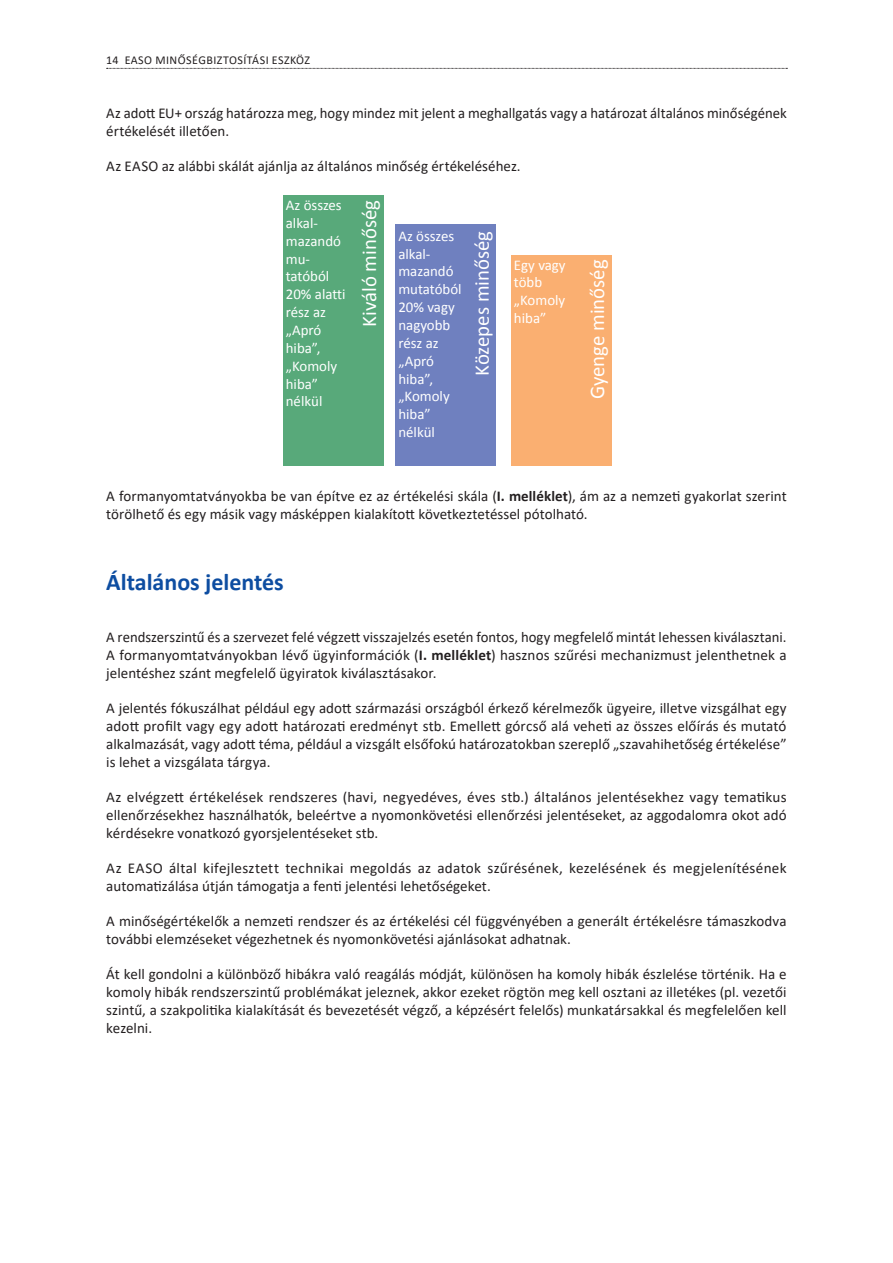
<style>
.page{position:relative;width:893px;height:1263px;background:#fff}
.page>*{position:absolute;margin:0;border:0;box-sizing:border-box;transform-origin:0 0}
.t1{font:700 24px "Calibri";color:#0d4da1}
.t2{font:20.85px "Calibri";color:#fff}
.body{font:15px/18px "Calibri";color:#231f20}
.t3{font:14.85px/17.9px "Calibri";color:#fff}
.t4{font:12px "Calibri";letter-spacing:.04em;color:#231f20}
.s1{font-weight:700}
</style>
<div class="page">
<svg style="left:107px;top:68px;width:680px;height:1px"></svg>
<div style="left:283px;top:195px;width:101px;height:271px;background:#58a97a"></div>
<div style="left:395px;top:224px;width:101px;height:242px;background:#6f80bf"></div>
<div style="left:511px;top:255px;width:101px;height:211px;background:#faaf71"></div>
<p class="t4" style="left:106px;top:51px;width:205px">14 EASO MINŐSÉGBIZTOSÍTÁSI ESZKÖZ</p>
<p class="body" style="left:106px;top:103px;width:682px">Az adott EU+ ország határozza meg, hogy mindez mit jelent a meghallgatás vagy a határozat általános minőségének értékelését illetően.</p>
<p class="body" style="left:106px;top:156px;width:416px">Az EASO az alábbi skálát ajánlja az általános minőség értékeléséhez.</p>
<p class="t3" style="left:286px;top:196px;width:61px">Az összes alkal&shy;mazandó mu&shy;tatóból<br>20% alatti rész az „Apró hiba”, „Komoly hiba” nélkül</p>
<p class="t2" style="left:356px;top:327px;width:128px;rotate:-90deg">Kiváló minőség</p>
<p class="t3" style="left:398px;top:227px;width:65px">Az összes alkal&shy;mazandó mutatóból<br>20% vagy nagyobb rész az „Apró hiba”, „Komoly hiba” nélkül</p>
<p class="t2" style="left:469px;top:376px;width:147px;rotate:-90deg">Közepes minőség</p>
<p class="t3" style="left:514px;top:256px;width:53px">Egy vagy több „Komoly hiba”</p>
<p class="t2" style="left:584px;top:399px;width:141px;rotate:-90deg">Gyenge minőség</p>
<p class="body" style="left:106px;top:486px;width:682px">A formanyomtatványokba be van építve ez az értékelési skála (<span class="s1">I. melléklet</span>), ám az a nemzeti gyakorlat szerint törölhető és egy másik vagy másképpen kialakított következtetéssel pótolható.</p>
<h1 class="t1" style="left:106px;top:565px;width:179px">Általános jelentés</h1>
<p class="body" style="left:106px;top:628px;width:682px;text-align:justify">A rendszerszintű és a szervezet felé végzett visszajelzés esetén fontos, hogy megfelelő mintát lehessen kiválasztani.<br>A formanyomtatványokban lévő ügyinformációk (<span class="s1">I. melléklet</span>) hasznos szűrési mechanizmust jelenthetnek a jelentéshez szánt megfelelő ügyiratok kiválasztásakor.</p>
<p class="body" style="left:106px;top:699px;width:682px;text-align:justify">A jelentés fókuszálhat például egy adott származási országból érkező kérelmezők ügyeire, illetve vizsgálhat egy adott profilt vagy egy adott határozati eredményt stb. Emellett górcső alá veheti az összes előírás és mutató alkalmazását, vagy adott téma, például a vizsgált elsőfokú határozatokban szereplő „szavahihetőség értékelése” is lehet a vizsgálata tárgya.</p>
<p class="body" style="left:106px;top:788px;width:682px;text-align:justify">Az elvégzett értékelések rendszeres (havi, negyedéves, éves stb.) általános jelentésekhez vagy tematikus ellenőrzésekhez használhatók, beleértve a nyomonkövetési ellenőrzési jelentéseket, az aggodalomra okot adó kérdésekre vonatkozó gyorsjelentéseket stb.</p>
<p class="body" style="left:106px;top:859px;width:682px">Az EASO által kifejlesztett technikai megoldás az adatok szűrésének, kezelésének és megjelenítésének automatizálása útján támogatja a fenti jelentési lehetőségeket.</p>
<p class="body" style="left:106px;top:912px;width:682px">A minőségértékelők a nemzeti rendszer és az értékelési cél függvényében a generált értékelésre támaszkodva további elemzéseket végezhetnek és nyomonkövetési ajánlásokat adhatnak.</p>
<p class="body" style="left:106px;top:965px;width:682px;text-align:justify">Át kell gondolni a különböző hibákra való reagálás módját, különösen ha komoly hibák észlelése történik. Ha e komoly hibák rendszerszintű problémákat jeleznek, akkor ezeket rögtön meg kell osztani az illetékes (pl. vezetői szintű, a szakpolitika kialakítását és bevezetését végző, a képzésért felelős) munkatársakkal és megfelelően kell kezelni.</p>
</div>
